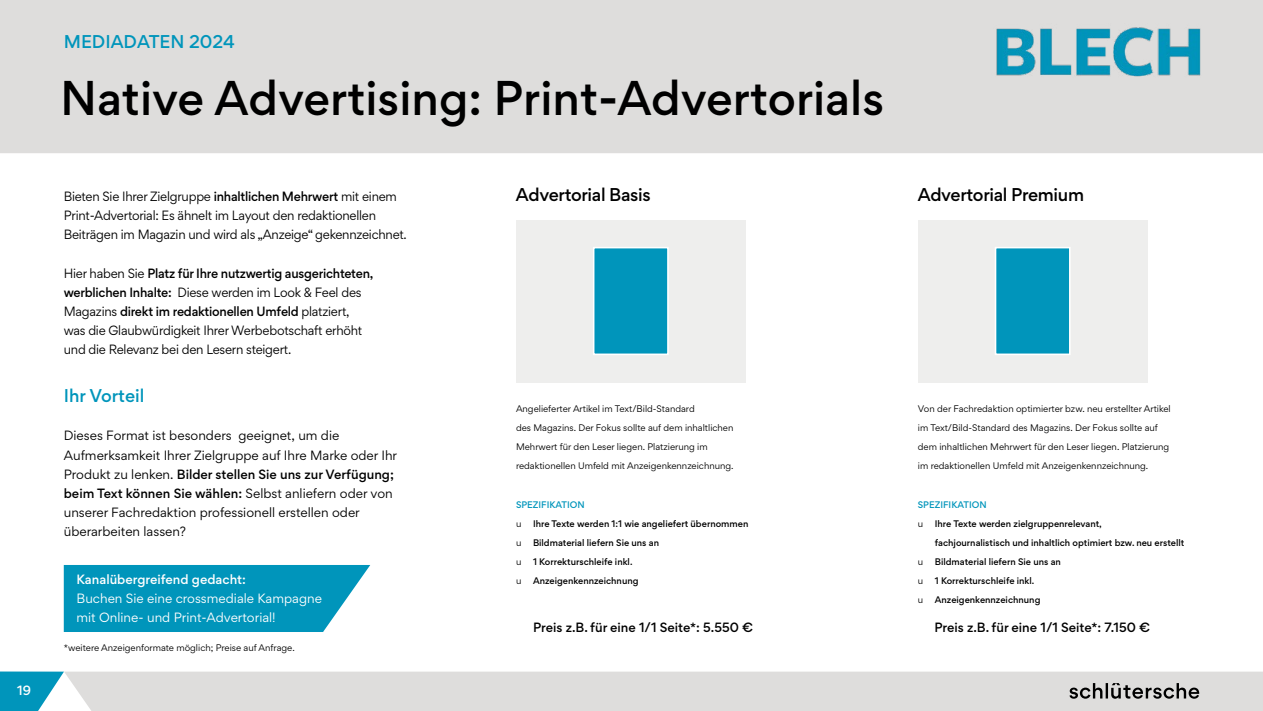
<style>
.page{position:relative;width:1263px;height:711px;background:#fff}
.page>*{position:absolute;margin:0;border:0;box-sizing:border-box;transform-origin:0 0}
.t1{font:500 43.5px "Gordita";color:#000}
.t2{font:500 16.5px "Gordita";letter-spacing:-.02em;color:#000}
.t3{font:500 16.5px "Gordita";color:#0095bb}
.t4{font:12px/19.2px "Gordita";letter-spacing:-.02em;color:#000}
.t5{font:12px/19.2px "Gordita";color:#000}
.t6{font:500 12px "Gordita";color:#000}
.t7{font:12px/19.2px "Gordita";color:#fff}
.t8{font:500 12px "Gordita";color:#fff}
.t9{font:8.55px "Gordita";color:#000}
.t10{font:500 8.55px "Gordita";color:#000}
.t11{font:500 8.55px "Gordita";color:#0095bb}
.s1{font-weight:500}
</style>
<div class="page">
<div style="left:0;top:0;width:1263px;height:153px;background:#dedddc"></div>
<div style="left:64px;top:671px;width:1199px;height:39px;background:#dedddc"></div>
<svg style="left:0;top:671px;width:64px;height:39px"></svg>
<svg style="left:1069px;top:682px;width:130px;height:16px;background:#989796"></svg>
<img style="left:992px;top:23px;width:213px;height:56px">
<svg style="left:64px;top:565px;width:306px;height:66px;background:#139cc0"></svg>
<div style="left:516px;top:220px;width:230px;height:163px;background:#eeeeed"></div>
<div style="left:593px;top:247px;width:76px;height:108px;background:#0095bb;border:2px solid #fff"></div>
<div style="left:918px;top:220px;width:229px;height:163px;background:#eeeeed"></div>
<div style="left:995px;top:247px;width:75px;height:108px;background:#0095bb;border:2px solid #fff"></div>
<h3 class="t8" style="left:17px;top:681px;width:15px">19</h3>
<h2 class="t3" style="left:64px;top:29px;width:173px">MEDIADATEN 2024</h2>
<h1 class="t1" style="left:60px;top:66px;width:826px">Native Advertising: Print-Advertorials</h1>
<h3 class="t4" style="left:64px;top:186px;width:345px">Bieten Sie Ihrer Zielgruppe <span class="s1">inhaltlichen Mehrwert</span> mit einem<br>Print-Advertorial: Es ähnelt im Layout den redaktionellen<br>Beiträgen im Magazin und wird als „Anzeige“ gekennzeichnet.</h3>
<p class="t4" style="left:64px;top:263px;width:311px">Hier haben Sie <span class="s1">Platz für Ihre nutzwertig ausgerichteten, werblichen Inhalte:</span> Diese werden im Look &amp; Feel des Magazins <span class="s1">direkt im redaktionellen Umfeld</span> platziert, was die Glaubwürdigkeit Ihrer Werbebotschaft erhöht und die Relevanz bei den Lesern steigert.</p>
<h2 class="t3" style="left:64px;top:383px;width:82px">Ihr Vorteil</h2>
<p class="t5" style="left:64px;top:426px;width:335px">Dieses Format ist besonders geeignet, um die Aufmerksamkeit Ihrer Zielgruppe auf Ihre Marke oder Ihr Produkt zu lenken. <span class="s1">Bilder stellen Sie uns zur Verfügung; beim Text können Sie wählen:</span> Selbst anliefern oder von unserer Fachredaktion professionell erstellen oder überarbeiten lassen?</p>
<h3 class="t8" style="left:77px;top:570px;width:171px">Kanalübergreifend gedacht:</h3>
<h3 class="t7" style="left:77px;top:588px;width:247px">Buchen Sie eine crossmediale Kampagne mit Online- und Print-Advertorial!</h3>
<p class="t9" style="left:64px;top:641px;width:233px">*weitere Anzeigenformate möglich; Preise auf Anfrage.</p>
<h2 class="t2" style="left:516px;top:182px;width:136px">Advertorial Basis</h2>
<h2 class="t2" style="left:918px;top:182px;width:168px">Advertorial Premium</h2>
<p class="t9" style="left:516px;top:402px;width:180px">Angelieferter Artikel im Text/Bild-Standard</p>
<p class="t9" style="left:516px;top:421px;width:219px">des Magazins. Der Fokus sollte auf dem inhaltlichen</p>
<p class="t9" style="left:516px;top:440px;width:193px">Mehrwert für den Leser liegen. Platzierung im</p>
<p class="t9" style="left:516px;top:459px;width:219px">redaktionellen Umfeld mit Anzeigenkennzeichnung.</p>
<p class="t11" style="left:516px;top:497px;width:70px">SPEZIFIKATION</p>
<p class="t9" style="left:516px;top:517px;width:7px">u</p>
<p class="t10" style="left:533px;top:517px;width:217px">Ihre Texte werden 1:1 wie angeliefert übernommen</p>
<p class="t9" style="left:516px;top:536px;width:7px">u</p>
<p class="t10" style="left:533px;top:536px;width:128px">Bildmaterial liefern Sie uns an</p>
<p class="t9" style="left:516px;top:555px;width:7px">u</p>
<p class="t10" style="left:533px;top:555px;width:101px">1 Korrekturschleife inkl.</p>
<p class="t9" style="left:516px;top:574px;width:7px">u</p>
<p class="t10" style="left:533px;top:574px;width:107px">Anzeigenkennzeichnung</p>
<h3 class="t6" style="left:533px;top:618px;width:221px">Preis z.B. für eine 1/1 Seite*: 5.550 €</h3>
<p class="t9" style="left:918px;top:402px;width:254px">Von der Fachredaktion optimierter bzw. neu erstellter Artikel</p>
<p class="t9" style="left:918px;top:421px;width:242px">im Text/Bild-Standard des Magazins. Der Fokus sollte auf</p>
<p class="t9" style="left:918px;top:440px;width:253px">dem inhaltlichen Mehrwert für den Leser liegen. Platzierung</p>
<p class="t9" style="left:918px;top:459px;width:232px">im redaktionellen Umfeld mit Anzeigenkennzeichnung.</p>
<p class="t11" style="left:918px;top:497px;width:70px">SPEZIFIKATION</p>
<p class="t9" style="left:918px;top:517px;width:7px">u</p>
<p class="t10" style="left:935px;top:517px;width:169px">Ihre Texte werden zielgruppenrelevant,</p>
<p class="t10" style="left:935px;top:536px;width:251px">fachjournalistisch und inhaltlich optimiert bzw. neu erstellt</p>
<p class="t9" style="left:918px;top:555px;width:7px">u</p>
<p class="t10" style="left:935px;top:555px;width:128px">Bildmaterial liefern Sie uns an</p>
<p class="t9" style="left:918px;top:574px;width:7px">u</p>
<p class="t10" style="left:935px;top:574px;width:101px">1 Korrekturschleife inkl.</p>
<p class="t9" style="left:918px;top:593px;width:7px">u</p>
<p class="t10" style="left:935px;top:593px;width:107px">Anzeigenkennzeichnung</p>
<h3 class="t6" style="left:934px;top:618px;width:217px">Preis z.B. für eine 1/1 Seite*: 7.150 €</h3>
</div>
